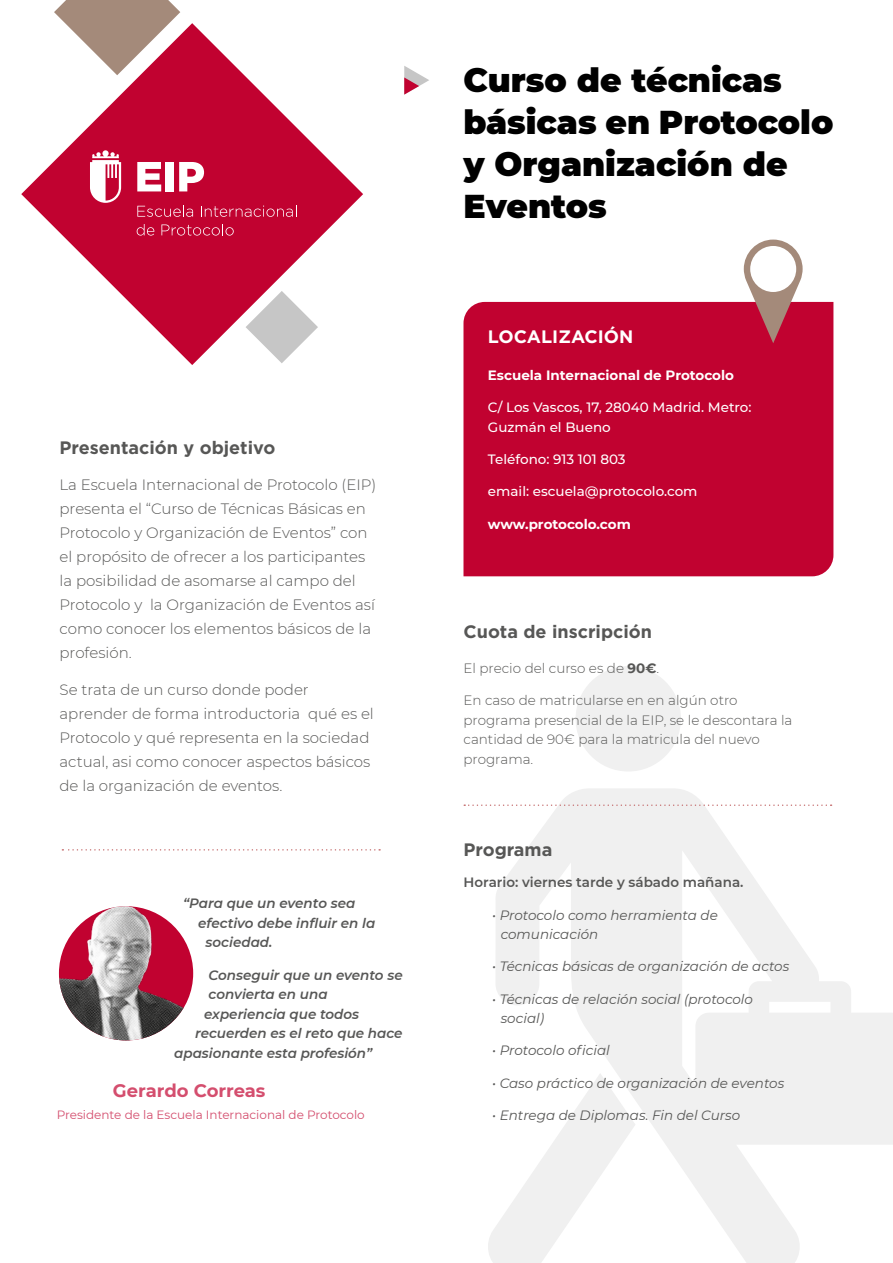
<style>
.page{position:relative;width:893px;height:1263px;background:#fff}
.page>*{position:absolute;margin:0;border:0;box-sizing:border-box;transform-origin:0 0}
.t1{font:900 33px/42px "Montserrat";color:#000}
.t2{font:700 18px "Gotham";color:#575756}
.t3{font:700 18px "Montserrat";color:#d44e6e}
.t4{font:700 18px "Gotham";color:#fff}
.t5{font:300 15px/24px "Montserrat";color:#575756}
.t6{font:italic 13.5px/19.5px "Montserrat";color:#575756}
.t7{font:italic 600 13.5px "Montserrat";color:#575756}
.t8{font:300 13.5px/19.5px "Montserrat";color:#575756}
.t9{font:500 13.5px/19.5px "Montserrat";color:#fff}
.t10{font:700 13.5px "Montserrat";color:#fff}
.t11{font:600 13.5px "Montserrat";color:#575756}
.t12{font:12px "Montserrat";color:#d44e6e}
.s1{font-weight:700}
</style>
<div class="page">
<div style="left:463px;top:302px;width:370px;height:274px;background:#c10230"></div>
<svg style="left:488px;top:1228px;width:7px;height:35px"></svg>
<div style="left:576px;top:666px;width:105px;height:105px;background:#f0f0f0;border-radius:50%"></div>
<svg style="left:495px;top:789px;width:398px;height:474px;fill:#f0f0f0"></svg>
<svg style="left:21px;top:23px;width:342px;height:342px;fill:#c10230"></svg>
<svg style="left:404px;top:66px;width:25px;height:29px"></svg>
<svg style="left:464px;top:804px;width:368px;height:2px"></svg>
<svg style="left:54px;top:0;width:126px;height:75px"></svg>
<svg style="left:246px;top:291px;width:72px;height:72px"></svg>
<svg style="left:90px;top:150px;width:31px;height:53px"></svg>
<svg style="left:137px;top:162px;width:24px;height:29px"></svg>
<div style="left:166px;top:162px;width:8px;height:29px;background:#fff"></div>
<svg style="left:179px;top:162px;width:25px;height:29px"></svg>
<svg style="left:137px;top:205px;width:56px;height:12px"></svg>
<svg style="left:201px;top:205px;width:96px;height:12px"></svg>
<svg style="left:137px;top:224px;width:17px;height:12px"></svg>
<svg style="left:161px;top:224px;width:73px;height:12px"></svg>
<svg style="left:744px;top:240px;width:59px;height:103px"></svg>
<svg style="left:62px;top:849px;width:318px;height:1px"></svg>
<img style="left:59px;top:906px;width:134px;height:134px;border-radius:67px">
<p class="t2" style="left:60px;top:437px;width:217px">Presentación y objetivo</p>
<p class="t5" style="left:60px;top:472px;width:318px">La Escuela Internacional de Protocolo (EIP) presenta el “Curso de Técnicas Básicas en Protocolo y Organización de Eventos” con el propósito de ofrecer a los participantes la posibilidad de asomarse al campo del Protocolo y la Organización de Eventos así como conocer los elementos básicos de la profesión.</p>
<p class="t5" style="left:60px;top:677px;width:316px">Se trata de un curso donde poder aprender de forma introductoria qué es el Protocolo y qué representa en la sociedad actual, asi como conocer aspectos básicos de la organización de eventos.</p>
<p class="t7" style="left:183px;top:894px;width:174px">“Para que un evento sea</p>
<p class="t7" style="left:198px;top:913px;width:179px">efectivo debe influir en la</p>
<p class="t7" style="left:206px;top:933px;width:68px">sociedad.</p>
<p class="t7" style="left:209px;top:965px;width:196px">Conseguir que un evento se</p>
<p class="t7" style="left:209px;top:985px;width:121px">convierta en una</p>
<p class="t7" style="left:204px;top:1004px;width:157px">experiencia que todos</p>
<p class="t7" style="left:195px;top:1024px;width:209px">recuerden es el reto que hace</p>
<p class="t7" style="left:174px;top:1043px;width:200px">apasionante esta profesión”</p>
<p class="t3" style="left:113px;top:1077px;width:154px">Gerardo Correas</p>
<p class="t12" style="left:57px;top:1106px;width:310px">Presidente de la Escuela Internacional de Protocolo</p>
<h1 class="t1" style="left:463px;top:57px;width:371px">Curso de técnicas básicas en Protocolo y Organización de<br>Eventos</h1>
<p class="t4" style="left:488px;top:326px;width:147px">LOCALIZACIÓN</p>
<p class="t10" style="left:488px;top:366px;width:248px">Escuela Internacional de Protocolo</p>
<p class="t9" style="left:488px;top:397px;width:265px">C/ Los Vascos, 17, 28040 Madrid. Metro:<br>Guzmán el Bueno</p>
<p class="t9" style="left:488px;top:449px;width:139px">Teléfono: 913 101 803</p>
<p class="t9" style="left:488px;top:481px;width:211px">email: escuela@protocolo.com</p>
<p class="t10" style="left:488px;top:514px;width:144px">www.protocolo.com</p>
<p class="t2" style="left:463px;top:621px;width:190px">Cuota de inscripción</p>
<p class="t8" style="left:463px;top:658px;width:197px">El precio del curso es de <span class="s1">90€</span>.</p>
<p class="t8" style="left:463px;top:690px;width:330px">En caso de matricularse en en algún otro programa presencial de la EIP, se le descontara la cantidad de 90€ para la matricula del nuevo programa.</p>
<p class="t2" style="left:463px;top:839px;width:90px">Programa</p>
<p class="t11" style="left:463px;top:873px;width:281px">Horario: viernes tarde y sábado mañana.</p>
<p class="t6" style="left:501px;top:905px;width:219px;text-indent:-9px">• Protocolo como herramienta de comunicación</p>
<p class="t6" style="left:492px;top:956px;width:299px">• Técnicas básicas de organización de actos</p>
<p class="t6" style="left:501px;top:989px;width:254px;text-indent:-9px">• Técnicas de relación social (protocolo social)</p>
<p class="t6" style="left:492px;top:1040px;width:119px">• Protocolo oficial</p>
<p class="t6" style="left:492px;top:1073px;width:294px">• Caso práctico de organización de eventos</p>
<p class="t6" style="left:492px;top:1105px;width:250px">• Entrega de Diplomas. Fin del Curso</p>
</div>
